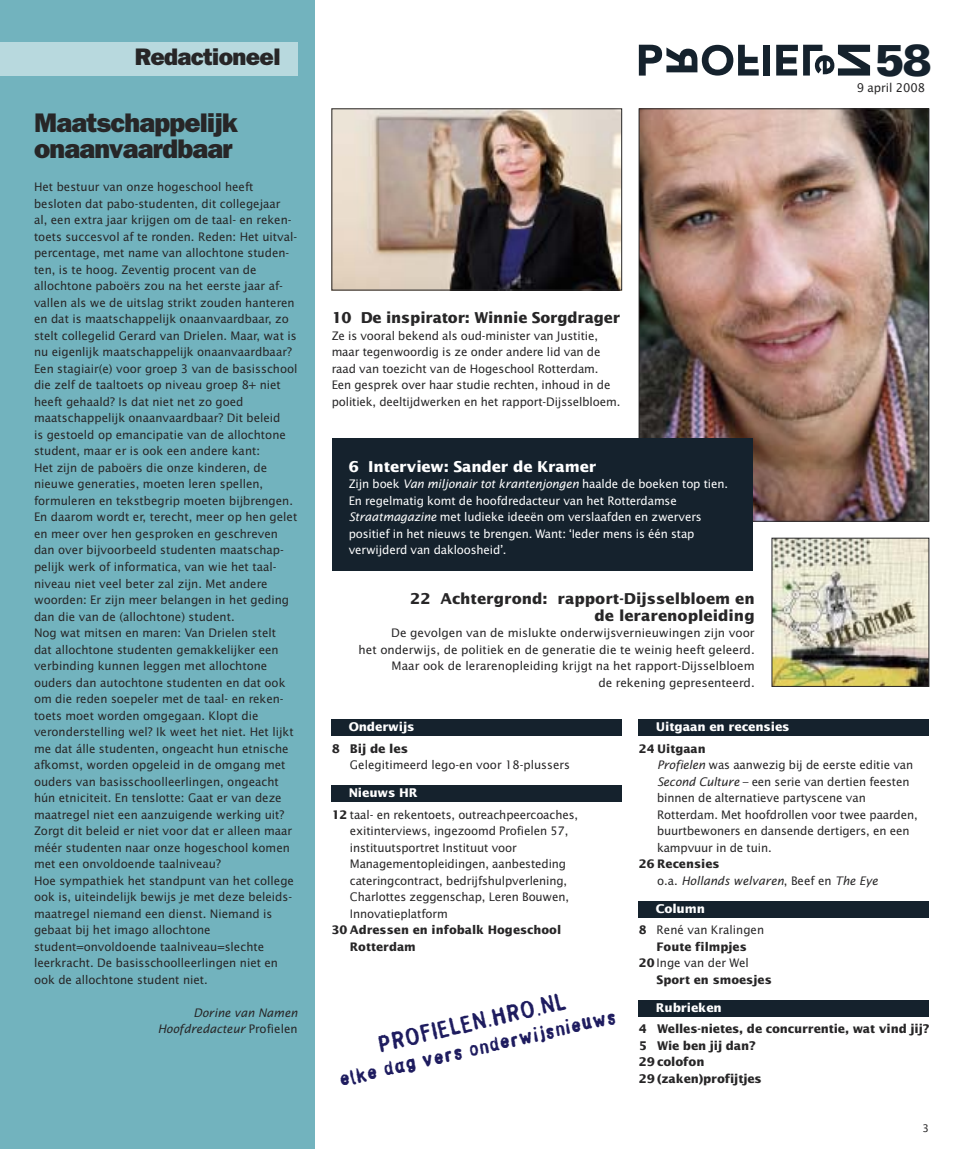
<style>
.page{position:relative;width:978px;height:1149px;background:#fff}
.page>*{position:absolute;margin:0;border:0;box-sizing:border-box;transform-origin:0 0}
.t1{font:900 44.7px "Univers";color:#15222d}
.t2{font:800 27px/26.4px "Franklin Gothic";letter-spacing:-.025em;color:#272627}
.t3{font:800 24px "Franklin Gothic";letter-spacing:-.025em;color:#272627}
.t4{font:22.5px "Stamp Gothic";color:#1e1c5f}
.t5{font:19.5px "Stamp Gothic";color:#1e1c5f}
.t6{font:700 15px/16.5px "Lucida Sans";color:#272627;text-align:right}
.t7{font:700 15px "Lucida Sans";letter-spacing:-.01em;color:#fff}
.t8{font:700 12px/16.5px "Lucida Sans";letter-spacing:-.01em;color:#272627}
.t9{font:700 12px "Lucida Sans";letter-spacing:-.01em;color:#fff}
.t10{font:12px "Lucida Sans";letter-spacing:-.01em;color:#272627}
.t11{font:11.7px/16.5px "Lucida Sans";color:#272627}
.t12{font:11.7px/16.5px "Lucida Sans";letter-spacing:-.01em;color:#fff}
.t13{font:italic 11.7px/16.5px "Lucida Sans";color:#272627}
.t14{font:700 11.7px/16.5px "Lucida Sans";color:#272627}
.t15{font:10.5px "Lucida Sans";color:#272627}
.s1{font-style:normal}
.s2{font-style:italic}
.s3{font-weight:700}
.s4{font-weight:700;font-style:normal}
</style>
<div class="page">
<div style="left:0;top:0;width:315px;height:1148px;background:#72b3be"></div>
<div style="left:0;top:43px;width:298px;height:33px;background:#b8d9de"></div>
<div style="left:332px;top:719px;width:290px;height:17px;background:#15222d"></div>
<div style="left:639px;top:1000px;width:290px;height:16px;background:#15222d"></div>
<div style="left:639px;top:719px;width:290px;height:17px;background:#15222d"></div>
<div style="left:639px;top:901px;width:290px;height:16px;background:#15222d"></div>
<div style="left:332px;top:785px;width:290px;height:17px;background:#15222d"></div>
<img style="left:641px;top:111px;width:286px;height:408px">
<div style="left:639px;top:109px;width:290px;height:412px;border:1px solid #272627"></div>
<img style="left:334px;top:111px;width:286px;height:177px">
<div style="left:332px;top:109px;width:290px;height:181px;border:1px solid #272627"></div>
<img style="left:774px;top:540px;width:153px;height:144px">
<div style="left:332px;top:439px;width:421px;height:132px;background:#15222d"></div>
<svg style="left:639px;top:45px;width:120px;height:31px"></svg>
<div style="left:763px;top:45px;width:7px;height:30px;background:#15222d"></div>
<svg style="left:776px;top:45px;width:94px;height:31px"></svg>
<h3 class="t3" style="left:135px;top:49px;width:147px">Redactioneel</h3>
<h2 class="t2" style="left:34px;top:111px;width:205px">Maatschappelijk onaanvaardbaar</h2>
<p class="t11" style="left:34px;top:179px;width:265px">Het bestuur van onze hogeschool heeft besloten dat pabo-studenten, dit collegejaar<br>al, een extra jaar krijgen om de taal- en reken&shy;toets succesvol af te ronden. Reden: Het uitval&shy;percentage, met name van allochtone studen&shy;ten, is te hoog. Zeventig procent van de allochtone paboërs zou na het eerste jaar af&shy;vallen als we de uitslag strikt zouden hanteren en dat is maatschappelijk onaanvaardbaar, zo stelt collegelid Gerard van Drielen. Maar, wat is nu eigenlijk maatschappelijk onaanvaardbaar?<br>Een stagiair(e) voor groep 3 van de basisschool die zelf de taaltoets op niveau groep 8+ niet heeft gehaald? Is dat niet net zo goed maatschappelijk onaanvaardbaar? Dit beleid<br>is gestoeld op emancipatie van de allochtone student, maar er is ook een andere kant:<br>Het zijn de paboërs die onze kinderen, de nieuwe generaties, moeten leren spellen, formuleren en tekstbegrip moeten bijbrengen.<br>En daarom wordt er, terecht, meer op hen gelet en meer over hen gesproken en geschreven dan over bijvoorbeeld studenten maatschap&shy;pelijk werk of informatica, van wie het taal&shy;niveau niet veel beter zal zijn. Met andere woorden: Er zijn meer belangen in het geding dan die van de (allochtone) student.<br>Nog wat mitsen en maren: Van Drielen stelt<br>dat allochtone studenten gemakkelijker een verbinding kunnen leggen met allochtone ouders dan autochtone studenten en dat ook om die reden soepeler met de taal- en reken&shy;toets moet worden omgegaan. Klopt die veronderstelling wel? Ik weet het niet. Het lijkt me dat álle studenten, ongeacht hun etnische afkomst, worden opgeleid in de omgang met ouders van basisschoolleerlingen, ongeacht hún etniciteit. En tenslotte: Gaat er van deze maatregel niet een aanzuigende werking uit?<br>Zorgt dit beleid er niet voor dat er alleen maar méér studenten naar onze hogeschool komen met een onvoldoende taalniveau?<br>Hoe sympathiek het standpunt van het college ook is, uiteindelijk bewijs je met deze beleids&shy;maatregel niemand een dienst. Niemand is gebaat bij het imago allochtone student=onvoldoende taalniveau=slechte leerkracht. De basisschoolleerlingen niet en ook de allochtone student niet.</p>
<p class="t13" style="left:158px;top:1004px;width:141px;text-align:right">Dorine van Namen<br>Hoofdredacteur <span class="s1">Profielen</span></p>
<h1 class="t1" style="left:875px;top:43px;width:59px">58</h1>
<p class="t10" style="left:857px;top:83px;width:70px">9 april 2008</p>
<p class="t6" style="left:332px;top:310px;width:290px">10 De inspirator: Winnie Sorgdrager</p>
<p class="t11" style="left:332px;top:328px;width:290px">Ze is vooral bekend als oud-minister van Justitie, maar tegenwoordig is ze onder andere lid van de raad van toezicht van de Hogeschool Rotterdam.<br>Een gesprek over haar studie rechten, inhoud in de politiek, deeltijdwerken en het rapport-Dijsselbloem.</p>
<p class="t7" style="left:349px;top:460px;width:249px">6 Interview: Sander de Kramer</p>
<p class="t12" style="left:349px;top:476px;width:381px">Zijn boek <span class="s2">Van miljonair tot krantenjongen</span> haalde de boeken top tien.<br>En regelmatig komt de hoofdredacteur van het Rotterdamse <span class="s2">Straatmagazine</span> met ludieke ideeën om verslaafden en zwervers positief in het nieuws te brengen. Want: ‘Ieder mens is één stap verwijderd van dakloosheid’.</p>
<p class="t6" style="left:410px;top:591px;width:346px">22 Achtergrond: rapport-Dijsselbloem en de lerarenopleiding</p>
<p class="t11" style="left:359px;top:625px;width:398px;text-align:right">De gevolgen van de mislukte onderwijsvernieuwingen zijn voor<br>het onderwijs, de politiek en de generatie die te weinig heeft geleerd.<br>Maar ook de lerarenopleiding krijgt na het rapport-Dijsselbloem<br>de rekening gepresenteerd.</p>
<p class="t9" style="left:349px;top:722px;width:67px">Onderwijs</p>
<p class="t9" style="left:656px;top:722px;width:135px">Uitgaan en recensies</p>
<p class="t8" style="left:332px;top:740px;width:78px">8 Bij de les</p>
<p class="t11" style="left:350px;top:757px;width:222px">Gelegitimeerd lego-en voor 18-plussers</p>
<p class="t11" style="left:350px;top:806px;width:230px;text-indent:-18px"><span class="s3">12</span> taal- en rekentoets, outreachpeercoaches, exitinterviews, ingezoomd Profielen 57, instituutsportret Instituut voor Managementopleidingen, aanbesteding cateringcontract, bedrijfshulpverlening, Charlottes zeggenschap, Leren Bouwen, Innovatieplatform</p>
<p class="t14" style="left:350px;top:922px;width:213px;text-indent:-18px">30 Adressen en infobalk Hogeschool<br>Rotterdam</p>
<p class="t9" style="left:349px;top:787px;width:70px">Nieuws HR</p>
<h3 class="t4" style="left:375px;top:1031px;width:194px;rotate:-13deg">PROFIELEN.HRO.NL</h3>
<h3 class="t5" style="left:337px;top:1068px;width:286px;rotate:-13deg">elke dag vers onderwijsnieuws</h3>
<p class="t11" style="left:657px;top:740px;width:262px;text-indent:-18px"><span class="s3">24 Uitgaan<br></span><span class="s2">Profielen</span> was aanwezig bij de eerste editie van <span class="s2">Second Culture</span> – een serie van dertien feesten binnen de alternatieve partyscene van Rotterdam. Met hoofdrollen voor twee paarden, buurtbewoners en dansende dertigers, en een kampvuur in de tuin.</p>
<p class="t13" style="left:657px;top:856px;width:222px;text-indent:-18px"><span class="s4">26 Recensies<br></span><span class="s1">o.a.</span> Hollands welvaren<span class="s1">, Beef en</span> The Eye</p>
<p class="t11" style="left:639px;top:922px;width:127px"><span class="s3">8</span> René van Kralingen</p>
<p class="t14" style="left:657px;top:938px;width:92px">Foute filmpjes</p>
<p class="t11" style="left:639px;top:955px;width:111px"><span class="s3">20</span> Inge van der Wel</p>
<p class="t14" style="left:657px;top:971px;width:117px">Sport en smoesjes</p>
<p class="t8" style="left:639px;top:1021px;width:292px">4 Welles-nietes, de concurrentie, wat vind jij?<br>5 Wie ben jij dan?<br>29 colofon<br>29 (zaken)profijtjes</p>
<p class="t9" style="left:656px;top:903px;width:51px">Column</p>
<p class="t9" style="left:656px;top:1002px;width:67px">Rubrieken</p>
<p class="t15" style="left:923px;top:1123px;width:8px">3</p>
</div>
